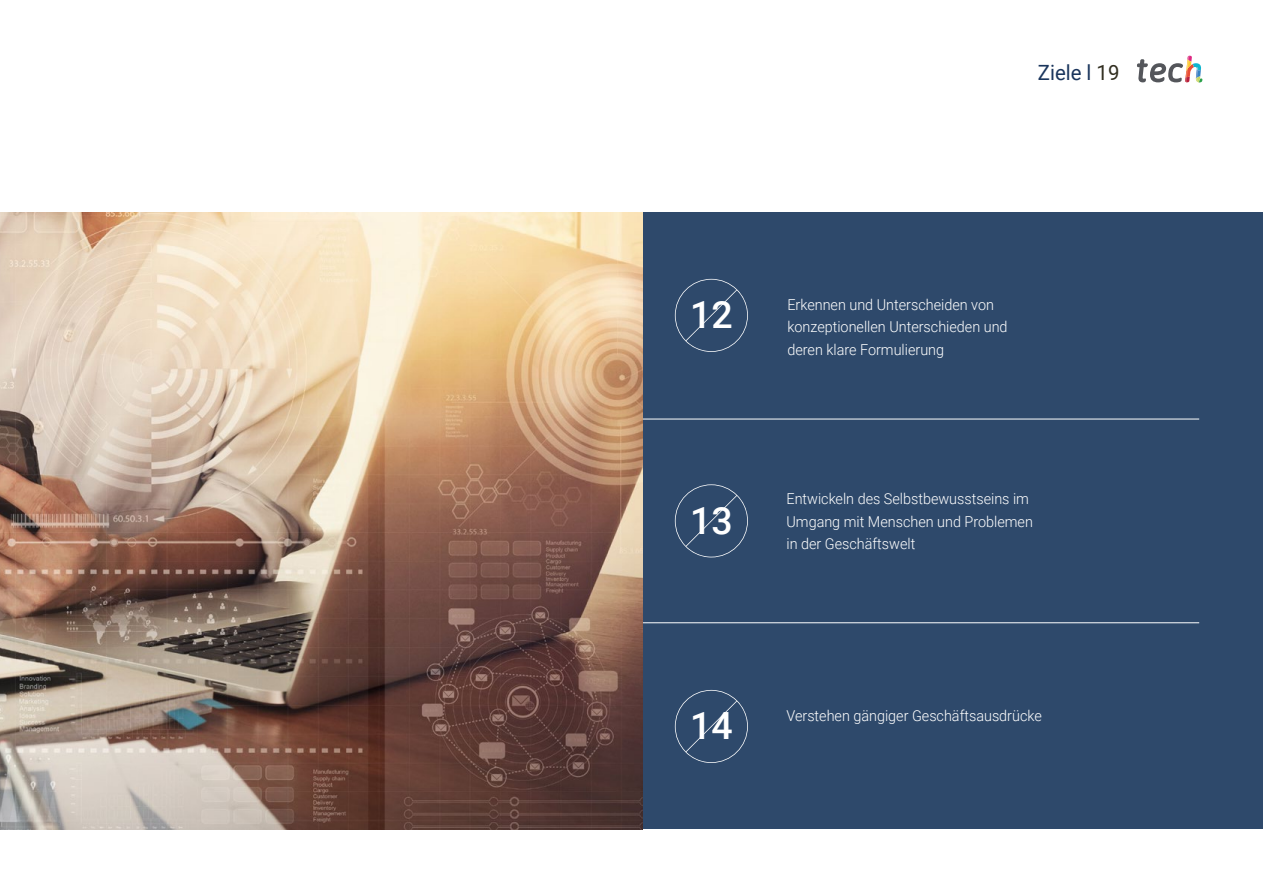
<style>
.page{position:relative;width:1263px;height:893px;background:#fff}
.page>*{position:absolute;margin:0;border:0;box-sizing:border-box;transform-origin:0 0}
.t1{font:500 37.5px "Roboto";color:#fff}
.t2{font:21px "Roboto";color:#1a355c}
.t3{font:300 15px/22.5px "Roboto";color:#fff;scale:.96 1}
.s1{color:#312e20}
</style>
<div class="page">
<svg style="left:1137px;top:56px;width:65px;height:27px"></svg>
<div style="left:642px;top:213px;width:621px;height:616px;background:#2e496b"></div>
<svg style="left:675px;top:279px;width:73px;height:73px"></svg>
<svg style="left:675px;top:484px;width:73px;height:73px"></svg>
<svg style="left:675px;top:690px;width:73px;height:73px"></svg>
<hr style="left:0;top:622px;width:1199px;height:1px;background:#fff">
<hr style="left:0;top:419px;width:1199px;height:1px;background:#fff">
<img style="left:0;top:213px;width:642px;height:616px">
<h2 class="t2" style="left:1038px;top:57px;width:83px">Ziele l <span class="s1">19</span></h2>
<h1 class="t1" style="left:690px;top:288px;width:44px">12</h1>
<h1 class="t1" style="left:690px;top:494px;width:44px">13</h1>
<p class="t3" style="left:787px;top:293px;width:231px">Erkennen und Unterscheiden von konzeptionellen Unterschieden und deren klare Formulierung</p>
<p class="t3" style="left:786px;top:487px;width:258px">Entwickeln des Selbstbewusstseins im<br>Umgang mit Menschen und Problemen in der Geschäftswelt</p>
<h1 class="t1" style="left:690px;top:699px;width:44px">14</h1>
<p class="t3" style="left:786px;top:704px;width:267px">Verstehen gängiger Geschäftsausdrücke</p>
</div>
